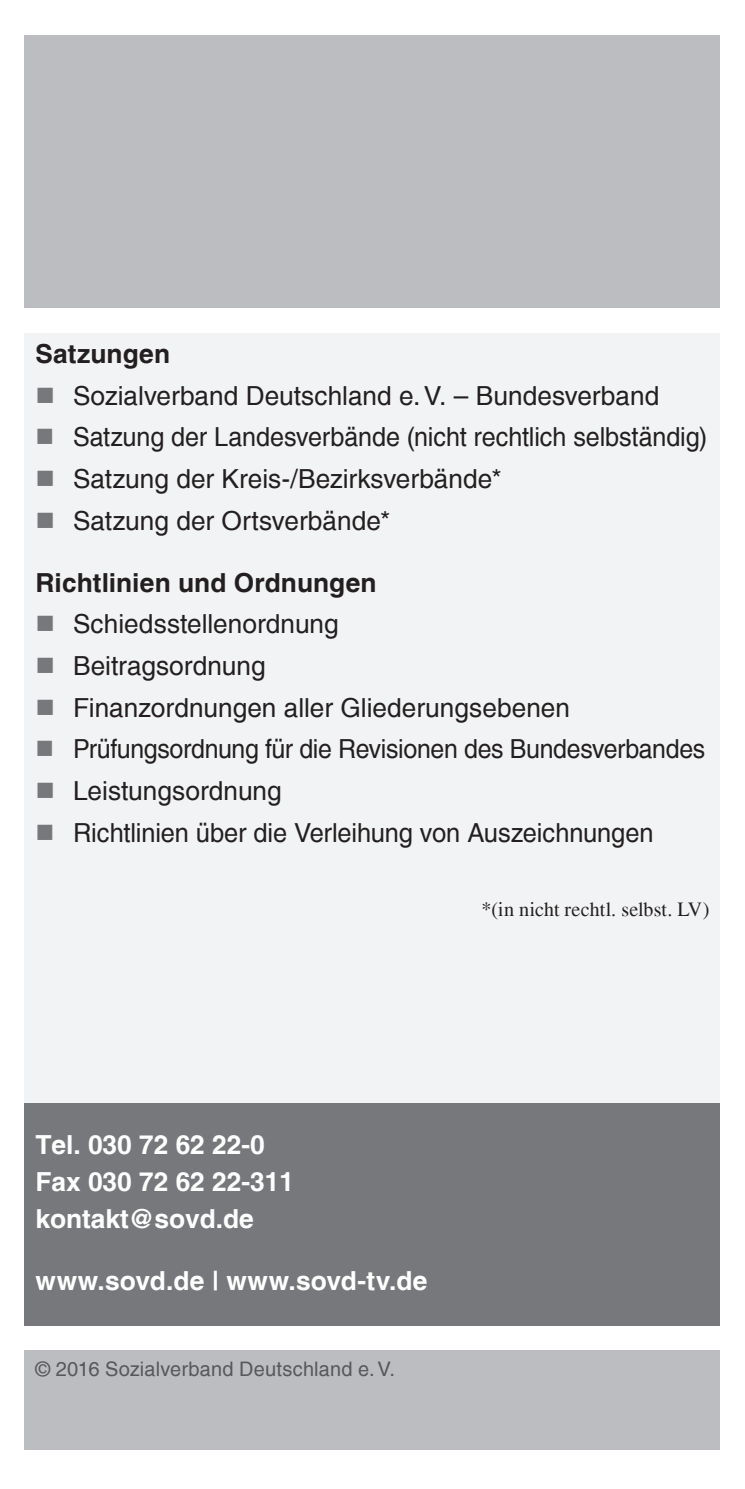
<style>
.page{position:relative;width:745px;height:1489px;background:#fff}
.page>*{position:absolute;margin:0;border:0;box-sizing:border-box;transform-origin:0 0}
.t1{font:26.25px/41.8px "Helvetica";letter-spacing:-.005em;color:#231f20}
.t2{font:700 26.25px/37.2px "Helvetica";color:#fff}
.t3{font:700 26.25px "Helvetica";letter-spacing:.005em;color:#231f20}
.t4{font:20px "Helvetica";letter-spacing:.01em;color:#57585a}
.t5{font:20px "Times";color:#231f20}
</style>
<div class="page">
<div style="left:25px;top:953px;width:694px;height:372px;background:#76787b"></div>
<div style="left:25px;top:35px;width:694px;height:273px;background:#bcbdc0"></div>
<div style="left:25px;top:1350px;width:694px;height:99px;background:#bcbdc0"></div>
<div style="left:25px;top:333px;width:694px;height:769px;background:#f2f3f4"></div>
<p class="t3" style="left:35px;top:337px;width:136px">Satzungen</p>
<p class="t1" style="left:73px;top:375px;width:635px">Sozialverband Deutschland e.V. – Bundesverband Satzung der Landesverbände (nicht rechtlich selbständig)<br>Satzung der Kreis-/Bezirksverbände*<br>Satzung der Ortsverbände*</p>
<p class="t3" style="left:35px;top:566px;width:342px">Richtlinien und Ordnungen</p>
<p class="t1" style="left:73px;top:603px;width:633px">Schiedsstellenordnung<br>Beitragsordnung<br>Finanzordnungen aller Gliederungsebenen Prüfungsordnung für die Revisionen des Bundesverbandes Leistungsordnung<br>Richtlinien über die Verleihung von Auszeichnungen</p>
<p class="t5" style="left:481px;top:897px;width:229px">*(in nicht rechtl. selbst. LV)</p>
<p class="t2" style="left:35px;top:1125px;width:260px">Tel. 030 72 62 22-0<br>Fax 030 72 62 22-311 kontakt@sovd.de</p>
<p class="t2" style="left:35px;top:1261px;width:393px">www.sovd.de | www.sovd-tv.de</p>
<p class="t4" style="left:35px;top:1357px;width:361px">© 2016 Sozialverband Deutschland e.V.</p>
</div>
